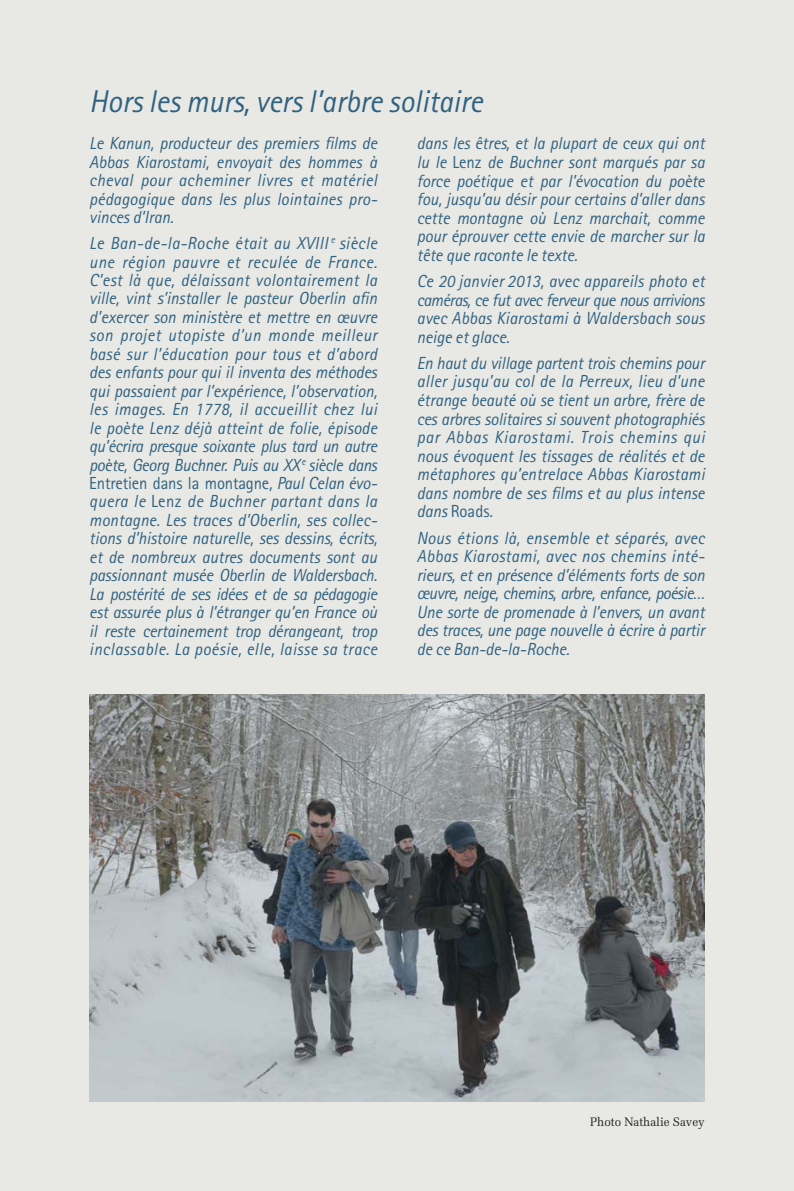
<style>
.page{position:relative;width:794px;height:1191px;background:#e8e8e5}
.page>*{position:absolute;margin:0;border:0;box-sizing:border-box;transform-origin:0 0}
.t1{font:italic 31.5px "Rotis Sans Serif";color:#306280;scale:.95 1}
.t2{font:italic 17.5px/18.4px "Rotis Sans Serif";color:#306280;text-align:justify;scale:.95 1}
.t3{font:12.25px "Melior LT Std";color:#231f20;scale:.95 1}
.s1{font-style:normal}
</style>
<div class="page">
<img style="left:89px;top:694px;width:615px;height:407px">
<h1 class="t1" style="left:89px;top:90px;width:416px">Hors les murs, vers l’arbre solitaire</h1>
<p class="t2" style="left:89px;top:136px;width:304px">Le Kanun, producteur des premiers films de Abbas Kiarostami, envoyait des hommes à cheval pour acheminer livres et matériel péda go gique dans les plus lointaines pro&shy;vinces d’Iran.</p>
<p class="t2" style="left:89px;top:236px;width:304px">Le Ban-de-la-Roche était au XVIII <sup>e</sup> siècle une région pauvre et reculée de France.<br>C’est là que, délaissant volontairement la ville, vint s’installer le pasteur Oberlin afin d’exercer son ministère et mettre en œuvre son projet utopiste d’un monde meilleur basé sur l’éducation pour tous et d’abord des enfants pour qui il inventa des méthodes qui passaient par l’expérience, l’observation, les images. En 1778, il accueillit chez lui le poète Lenz déjà atteint de folie, épisode qu’écrira presque soixante plus tard un autre poète, Georg Buchner. Puis au XX <sup>e</sup> siècle dans <span class="s1">Entretien dans la montagne</span>, Paul Celan évo&shy;quera le <span class="s1">Lenz</span> de Buchner partant dans la montagne. Les traces d’Oberlin, ses collec&shy;tions d’histoire naturelle, ses dessins, écrits, et de nombreux autres documents sont au passionnant musée Oberlin de Waldersbach.<br>La postérité de ses idées et de sa pédagogie est assurée plus à l’étranger qu’en France où il reste certainement trop dérangeant, trop inclassable. La poésie, elle, laisse sa trace</p>
<p class="t2" style="left:417px;top:136px;width:304px">dans les êtres, et la plupart de ceux qui ont lu le <span class="s1">Lenz</span> de Buchner sont marqués par sa force poétique et par l’évocation du poète fou, jusqu’au désir pour certains d’aller dans cette montagne où Lenz marchait, comme pour éprouver cette envie de marcher sur la tête que raconte le texte.</p>
<p class="t2" style="left:417px;top:273px;width:304px">Ce 20 janvier 2013, avec appareils photo et caméras, ce fut avec ferveur que nous arrivions avec Abbas Kiarostami à Walders bach sous neige et glace.</p>
<p class="t2" style="left:417px;top:355px;width:304px">En haut du village partent trois chemins pour aller jusqu’au col de la Perreux, lieu d’une étrange beauté où se tient un arbre, frère de ces arbres solitaires si souvent photo graphiés par Abbas Kiarostami. Trois chemins qui nous évoquent les tissages de réalités et de métaphores qu’entrelace Abbas Kiarostami dans nombre de ses films et au plus intense dans <span class="s1">Roads</span>.</p>
<p class="t2" style="left:417px;top:530px;width:304px">Nous étions là, ensemble et séparés, avec Abbas Kiarostami, avec nos chemins inté&shy;rieurs, et en présence d’éléments forts de son œuvre, neige, chemins, arbre, enfance, poésie… Une sorte de promenade à l’envers, un avant des traces, une page nouvelle à écrire à partir de ce Ban-de-la-Roche.</p>
<p class="t3" style="left:590px;top:1115px;width:122px">Photo Nathalie Savey</p>
</div>
